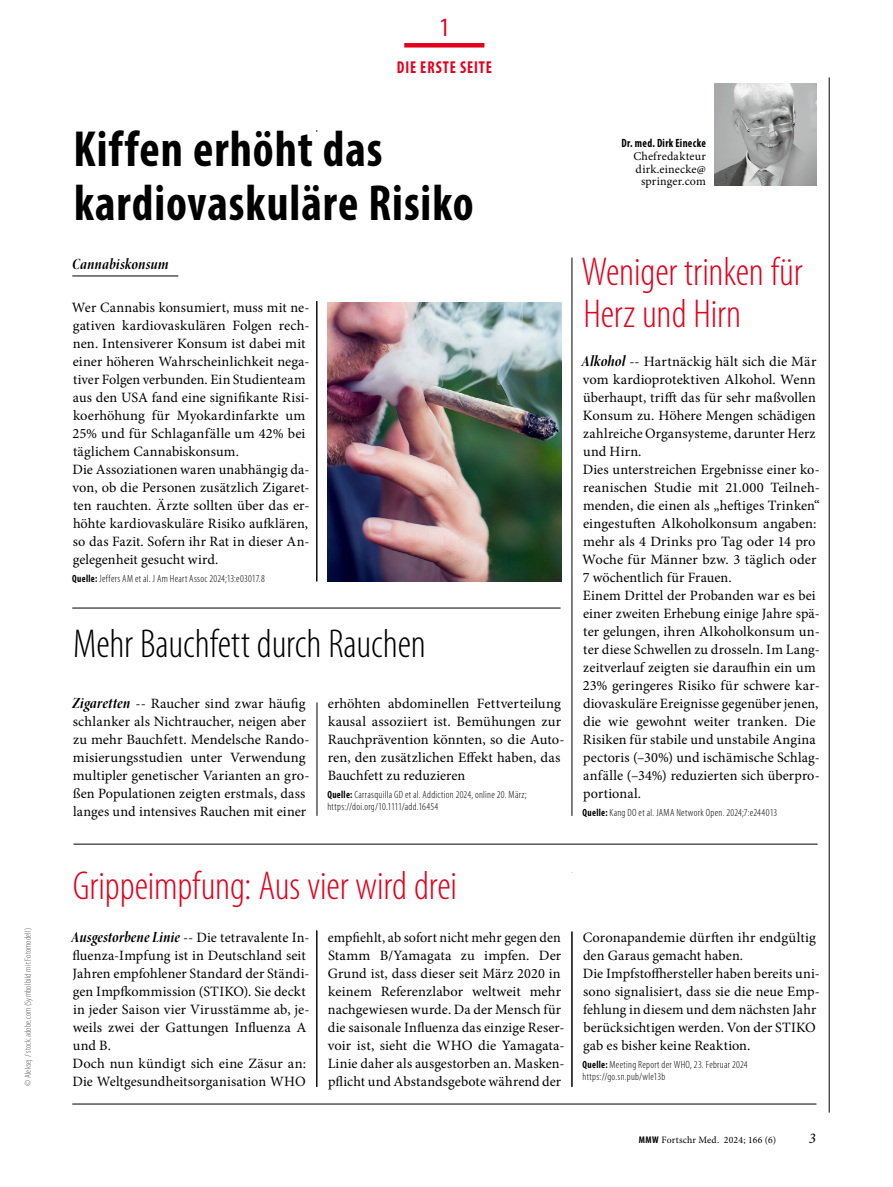
<style>
.page{position:relative;width:893px;height:1187px;background:#fff}
.page>*{position:absolute;margin:0;border:0;box-sizing:border-box;transform-origin:0 0}
.Box_Heading_gross{font:700 condensed 51px/54px "Myriad Pro";letter-spacing:.02em;color:#000;scale:.95 1}
.Box_Heading_klein_schmalrot{font:300 condensed 40.5px/42px "Myriad Pro";letter-spacing:-.005em;color:#e3001d}
.Box_Heading_klein_schmalrot-2{font:300 condensed 40.5px "Myriad Pro";color:#000}
.t1{font:condensed 26.55px "Myriad Pro";color:#e3001d}
.t2{font:700 condensed 17.25px "Myriad Pro";letter-spacing:.055em;color:#e3001d;scale:.9 1}
.Box_SubTitle_x{font:15.75px "Minion Pro Bold Cn It Disp";letter-spacing:.01em;color:#000}
.t3{font:italic 14.85px "Minion Pro";color:#000}
.Para_x{font:14.25px/18px "Minion Pro";letter-spacing:.005em;color:#000}
.Para_Entry{font:14.25px/18px "Minion Pro";letter-spacing:.005em;color:#000}
.Image_Caption_x{font:12px/12.8px "Minion Pro";letter-spacing:.015em;color:#000;text-align:right}
.Image_Caption_Author{font:700 condensed 12px "Myriad Pro";letter-spacing:.03em;color:#000;scale:.9 1}
.Source_x{font:300 condensed 10.5px/12px "Myriad Pro";letter-spacing:.03em;color:#000}
.t4{font:9.75px "Minion Pro";letter-spacing:.025em;color:#000}
.Image_Source_x{font:300 condensed 9px "Myriad Pro";letter-spacing:.02em;color:#565655}
.s1{font-weight:700}
.s2{font-family:"Minion Pro Bold Cn It Disp";font-size:15.75px}
.s3{font-family:"Myriad Pro";font-weight:700;font-stretch:condensed}
</style>
<div class="page">
<hr style="left:72px;top:1103px;width:744px;height:1px;background:#000">
<hr style="left:829px;top:77px;width:1px;height:1035px;background:#000">
<hr style="left:572px;top:257px;width:1px;height:558px;background:#000">
<hr style="left:317px;top:702px;width:1px;height:113px;background:#000">
<hr style="left:72px;top:607px;width:489px;height:1px;background:#000">
<hr style="left:73px;top:843px;width:745px;height:1px;background:#000">
<hr style="left:72px;top:276px;width:106px;height:1px;background:#000">
<hr style="left:317px;top:301px;width:1px;height:280px;background:#000">
<img style="left:327px;top:302px;width:234px;height:279px">
<hr style="left:317px;top:930px;width:1px;height:156px;background:#000">
<hr style="left:572px;top:931px;width:1px;height:155px;background:#000">
<img style="left:714px;top:83px;width:102px;height:102px">
<div style="left:404px;top:43px;width:80px;height:5px;background:#e3001d"></div>
<p class="Image_Source_x" style="left:23px;top:1085px;width:160px;rotate:-90deg">© Aleksej / stock.adobe.com (Symbolbild mit Fotomodell)</p>
<h3 class="t1" style="left:439px;top:11px;width:11px">1</h3>
<p class="t2" style="left:397px;top:57px;width:107px">DIE ERSTE SEITE</p>
<p class="Box_Heading_gross" style="left:73px;top:121px;width:423px">Kiffen erhöht das kardiovaskuläre Risiko</p>
<p class="Box_SubTitle_x" style="left:72px;top:254px;width:98px">Cannabiskonsum</p>
<p class="Para_x" style="left:72px;top:298px;width:239px">Wer Cannabis konsumiert, muss mit ne&shy;gativen kardiovaskulären Folgen rech&shy;nen. Intensiverer Konsum ist dabei mit einer höheren Wahrscheinlichkeit nega&shy;tiver Folgen verbunden. Ein Studienteam aus den USA fand eine signifikante Risi&shy;koerhöhung für Myokardinfarkte um 25% und für Schlaganfälle um 42% bei täglichem Cannabiskonsum.</p>
<p class="Para_x" style="left:73px;top:460px;width:238px;text-align:justify">Die Assoziationen waren unabhängig da&shy;von, ob die Personen zusätzlich Zigaret&shy;ten rauchten. Ärzte sollten über das er&shy;höhte kardiovaskuläre Risiko aufklären, so das Fazit. Sofern ihr Rat in dieser An&shy;gelegenheit gesucht wird.</p>
<p class="Source_x" style="left:72px;top:572px;width:194px"><span class="s1">Quelle:</span> Jeffers AM et al. J Am Heart Assoc 2024;13:e03017.8</p>
<p class="Box_Heading_klein_schmalrot-2" style="left:73px;top:622px;width:354px">Mehr Bauchfett durch Rauchen</p>
<p class="Para_Entry" style="left:72px;top:694px;width:239px"><span class="s2">Zigaretten</span> -- Raucher sind zwar häufig schlanker als Nichtraucher, neigen aber zu mehr Bauchfett. Mendelsche Rando&shy;misierungsstudien unter Verwendung multipler genetischer Varianten an gro&shy;ßen Populationen zeigten erstmals, dass langes und intensives Rauchen mit einer</p>
<p class="Para_Entry" style="left:328px;top:694px;width:239px">erhöhten abdominellen Fettverteilung kausal assoziiert ist. Bemühungen zur Rauchprävention könnten, so die Auto&shy;ren, den zusätzlichen Effekt haben, das Bauchfett zu reduzieren</p>
<p class="Source_x" style="left:327px;top:788px;width:201px"><span class="s1">Quelle:</span> Carrasquilla GD et al. Addiction 2024, online 20. März; https://doi.org/10.1111/add.16454</p>
<p class="Image_Caption_Author" style="left:622px;top:136px;width:95px">Dr. med. Dirk Einecke</p>
<p class="Image_Caption_x" style="left:633px;top:150px;width:74px">Chefredakteur dirk.einecke@ springer.com</p>
<p class="Box_Heading_klein_schmalrot" style="left:581px;top:251px;width:223px">Weniger trinken für<br>Herz und Hirn</p>
<p class="Para_Entry" style="left:582px;top:352px;width:236px;text-align:justify"><span class="s2">Alkohol</span> -- Hartnäckig hält sich die Mär vom kardioprotektiven Alkohol. Wenn überhaupt, trifft das für sehr maßvollen Konsum zu. Höhere Mengen schädigen zahlreiche Organsysteme, darunter Herz und Hirn.</p>
<p class="Para_x" style="left:582px;top:460px;width:239px">Dies unterstreichen Ergebnisse einer ko&shy;reanischen Studie mit 21.000 Teilneh&shy;menden, die einen als „heftiges Trinken“ eingestuften Alkoholkonsum angaben: mehr als 4 Drinks pro Tag oder 14 pro Woche für Männer bzw. 3 täglich oder 7 wöchentlich für Frauen.</p>
<p class="Para_x" style="left:583px;top:586px;width:239px">Einem Drittel der Probanden war es bei einer zweiten Erhebung einige Jahre spä&shy;ter gelungen, ihren Alkoholkonsum un&shy;ter diese Schwellen zu drosseln. Im Lang&shy;zeitverlauf zeigten sie daraufhin ein um 23% geringeres Risiko für schwere kar&shy;diovaskuläre Ereignisse gegenüber jenen, die wie gewohnt weiter tranken. Die Risiken für stabile und unstabile Angina pectoris (–30%) und ischämische Schlag&shy;anfälle (–34%) reduzierten sich überpro&shy;portional.</p>
<p class="Source_x" style="left:583px;top:806px;width:196px"><span class="s1">Quelle:</span> Kang DO et al. JAMA Network Open. 2024;7:e244013</p>
<p class="Box_Heading_klein_schmalrot" style="left:73px;top:866px;width:386px">Grippeimpfung: Aus vier wird drei</p>
<p class="Para_Entry" style="left:71px;top:928px;width:240px"><span class="s2">Ausgestorbene Linie</span> -- Die tetravalente In&shy;fluenza-Impfung ist in Deutschland seit Jahren empfohlener Standard der Ständi&shy;gen Impfkommission (STIKO). Sie deckt in jeder Saison vier Virusstämme ab, je&shy;weils zwei der Gattungen Influenza A und B.</p>
<p class="Para_x" style="left:73px;top:1054px;width:235px">Doch nun kündigt sich eine Zäsur an:<br>Die Weltgesundheitsorganisation WHO</p>
<p class="Para_x" style="left:328px;top:928px;width:238px">empfiehlt, ab sofort nicht mehr gegen den Stamm B/Yamagata zu impfen. Der Grund ist, dass dieser seit März 2020 in keinem Referenzlabor weltweit mehr nachgewiesen wurde. Da der Mensch für die saisonale Influenza das einzige Reser&shy;voir ist, sieht die WHO die Yamagata-Linie daher als ausgestorben an. Masken&shy;pflicht und Abstandsgebote während der</p>
<p class="Para_x" style="left:583px;top:928px;width:235px">Coronapandemie dürften ihr endgültig den Garaus gemacht haben.</p>
<p class="Para_x" style="left:583px;top:964px;width:238px">Die Impfstoffhersteller haben bereits uni&shy;sono signalisiert, dass sie die neue Emp&shy;fehlung in diesem und dem nächsten Jahr berücksichtigen werden. Von der STIKO gab es bisher keine Reaktion.</p>
<p class="Source_x" style="left:583px;top:1058px;width:166px"><span class="s1">Quelle:</span> Meeting Report der WHO, 23. Februar 2024 https://go.sn.pub/wle13b</p>
<p class="t4" style="left:639px;top:1132px;width:139px"><span class="s3">MMW</span> Fortschr Med. 2024; 166 (6)</p>
<p class="t3" style="left:809px;top:1128px;width:9px">3</p>
</div>
